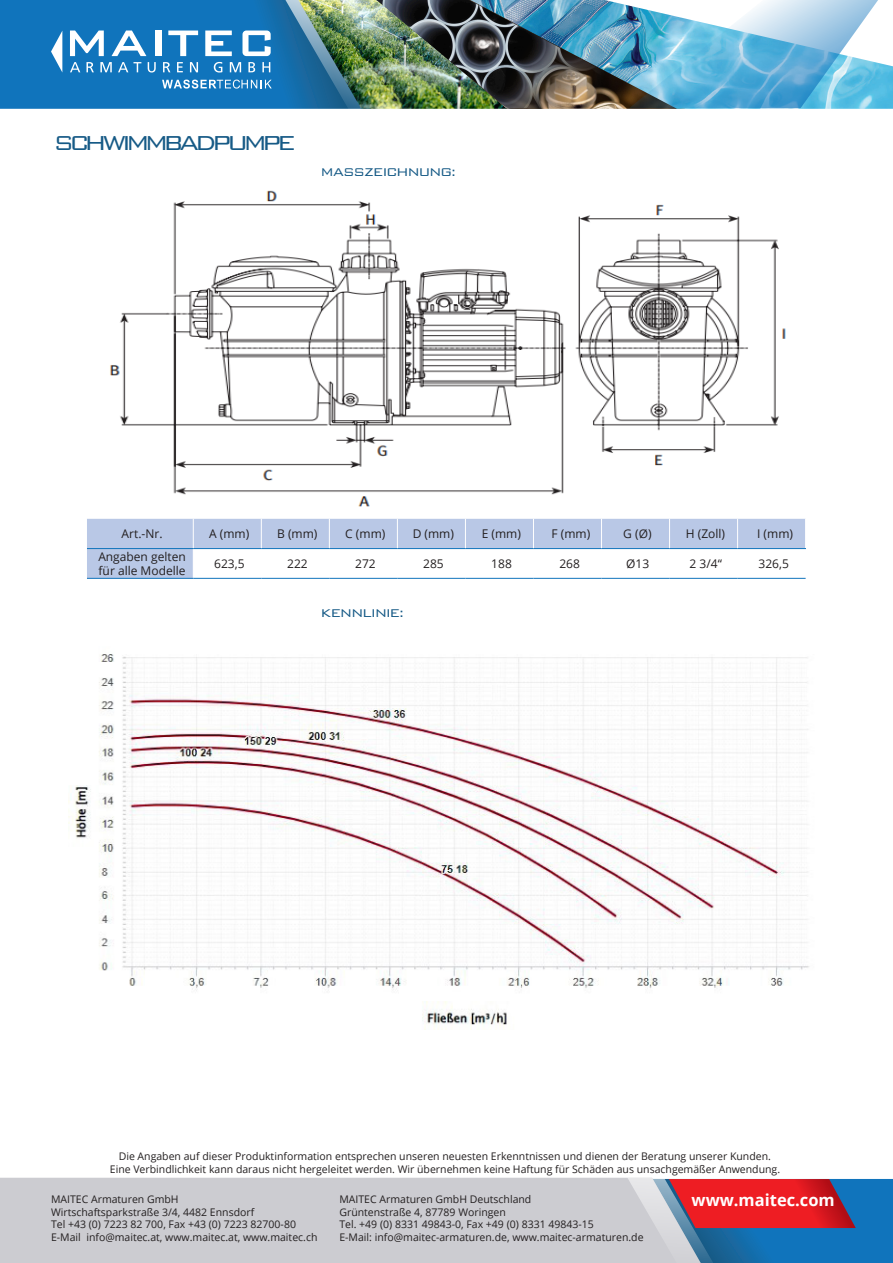
<style>
.page{position:relative;width:893px;height:1263px;background:#fff}
.page>*{position:absolute;margin:0;border:0;box-sizing:border-box;transform-origin:0 0}
.Maitec_Header_Big{font:300 27px "Bank Gothic BT";letter-spacing:-.185em;color:#165a86}
.t1{font:700 16.5px "Open Sans";color:#fff}
.Maitec_Header_Black{font:300 15px "Bank Gothic BT";letter-spacing:-.095em;color:#165a86}
.Maitec_Table_Font{font:12px/14.4px "Open Sans";color:#231f20}
.t2{font:10.5px "Open Sans";color:#231f20}
</style>
<div class="page">
<div style="left:0;top:1178px;width:605px;height:85px;background:#ccccd1"></div>
<svg style="left:605px;top:1178px;width:288px;height:85px;background:#8c708e"></svg>
<img style="left:0;top:0;width:887px;height:109px">
<img style="left:361px;top:0;width:254px;height:109px">
<svg style="left:87px;top:519px;width:719px;height:59px"></svg>
<hr style="left:87px;top:548px;width:106px;height:1px;background:#1074bc">
<hr style="left:193px;top:548px;width:68px;height:1px;background:#1074bc">
<hr style="left:261px;top:548px;width:68px;height:1px;background:#1074bc">
<hr style="left:329px;top:548px;width:68px;height:1px;background:#1074bc">
<hr style="left:397px;top:548px;width:68px;height:1px;background:#1074bc">
<hr style="left:465px;top:548px;width:68px;height:1px;background:#1074bc">
<hr style="left:533px;top:548px;width:68px;height:1px;background:#1074bc">
<hr style="left:601px;top:548px;width:68px;height:1px;background:#1074bc">
<hr style="left:669px;top:548px;width:69px;height:1px;background:#1074bc">
<hr style="left:738px;top:548px;width:68px;height:1px;background:#1074bc">
<hr style="left:87px;top:578px;width:106px;height:1px;background:#1074bc">
<hr style="left:193px;top:578px;width:68px;height:1px;background:#1074bc">
<hr style="left:261px;top:578px;width:68px;height:1px;background:#1074bc">
<hr style="left:329px;top:578px;width:68px;height:1px;background:#1074bc">
<hr style="left:397px;top:578px;width:68px;height:1px;background:#1074bc">
<hr style="left:465px;top:578px;width:68px;height:1px;background:#1074bc">
<hr style="left:533px;top:578px;width:68px;height:1px;background:#1074bc">
<hr style="left:601px;top:578px;width:68px;height:1px;background:#1074bc">
<hr style="left:669px;top:578px;width:69px;height:1px;background:#1074bc">
<hr style="left:738px;top:578px;width:68px;height:1px;background:#1074bc">
<img style="left:110px;top:190px;width:676px;height:317px">
<img style="left:68px;top:654px;width:741px;height:376px">
<p class="Maitec_Header_Big" style="left:54px;top:128px;width:244px">SCHWIMMBADPUMPE</p>
<p class="Maitec_Header_Black" style="left:320px;top:164px;width:138px">MASSZEICHNUNG:</p>
<p class="Maitec_Table_Font" style="left:122px;top:526px;width:42px">Art.-Nr.</p>
<p class="Maitec_Table_Font" style="left:209px;top:526px;width:42px">A (mm)</p>
<p class="Maitec_Table_Font" style="left:277px;top:526px;width:42px">B (mm)</p>
<p class="Maitec_Table_Font" style="left:345px;top:526px;width:42px">C (mm)</p>
<p class="Maitec_Table_Font" style="left:413px;top:526px;width:43px">D (mm)</p>
<p class="Maitec_Table_Font" style="left:482px;top:526px;width:41px">E (mm)</p>
<p class="Maitec_Table_Font" style="left:552px;top:526px;width:40px">F (mm)</p>
<p class="Maitec_Table_Font" style="left:623px;top:526px;width:30px">G (Ø)</p>
<p class="Maitec_Table_Font" style="left:686px;top:526px;width:41px">H (Zoll)</p>
<p class="Maitec_Table_Font" style="left:757px;top:526px;width:37px">I (mm)</p>
<p class="Maitec_Table_Font" style="left:98px;top:549px;width:89px">Angaben gelten für alle Modelle</p>
<p class="Maitec_Table_Font" style="left:214px;top:556px;width:32px">623,5</p>
<p class="Maitec_Table_Font" style="left:287px;top:556px;width:22px">222</p>
<p class="Maitec_Table_Font" style="left:355px;top:556px;width:22px">272</p>
<p class="Maitec_Table_Font" style="left:423px;top:556px;width:22px">285</p>
<p class="Maitec_Table_Font" style="left:491px;top:556px;width:22px">188</p>
<p class="Maitec_Table_Font" style="left:559px;top:556px;width:22px">268</p>
<p class="Maitec_Table_Font" style="left:626px;top:556px;width:25px">Ø13</p>
<p class="Maitec_Table_Font" style="left:689px;top:556px;width:34px">2 3/4“</p>
<p class="Maitec_Table_Font" style="left:758px;top:556px;width:32px">326,5</p>
<p class="Maitec_Header_Black" style="left:320px;top:605px;width:86px">KENNLINIE:</p>
<p class="t2" style="left:119px;top:1148px;width:654px">Die Angaben auf dieser Produktinformation entsprechen unseren neuesten Erkenntnissen und dienen der Beratung unserer Kunden.</p>
<p class="t2" style="left:51px;top:1192px;width:129px">MAITEC Armaturen GmbH</p>
<p class="t2" style="left:51px;top:1204px;width:205px">Wirtschaftsparkstraße 3/4, 4482 Ennsdorf</p>
<p class="t2" style="left:51px;top:1217px;width:246px">Tel +43 (0) 7223 82 700, Fax +43 (0) 7223 82700-80</p>
<p class="t2" style="left:51px;top:1230px;width:268px">E-Mail info@maitec.at, www.maitec.at, www.maitec.ch</p>
<p class="t2" style="left:110px;top:1162px;width:672px">Eine Verbindlichkeit kann daraus nicht hergeleitet werden. Wir übernehmen keine Haftung für Schäden aus unsachgemäßer Anwendung.</p>
<p class="t1" style="left:691px;top:1188px;width:145px">www.maitec.com</p>
<p class="t2" style="left:339px;top:1192px;width:193px">MAITEC Armaturen GmbH Deutschland</p>
<p class="t2" style="left:339px;top:1204px;width:168px">Grüntenstraße 4, 87789 Woringen</p>
<p class="t2" style="left:339px;top:1217px;width:256px">Tel. +49 (0) 8331 49843-0, Fax +49 (0) 8331 49843-15</p>
<p class="t2" style="left:339px;top:1230px;width:306px">E-Mail: info@maitec-armaturen.de, www.maitec-armaturen.de</p>
</div>
